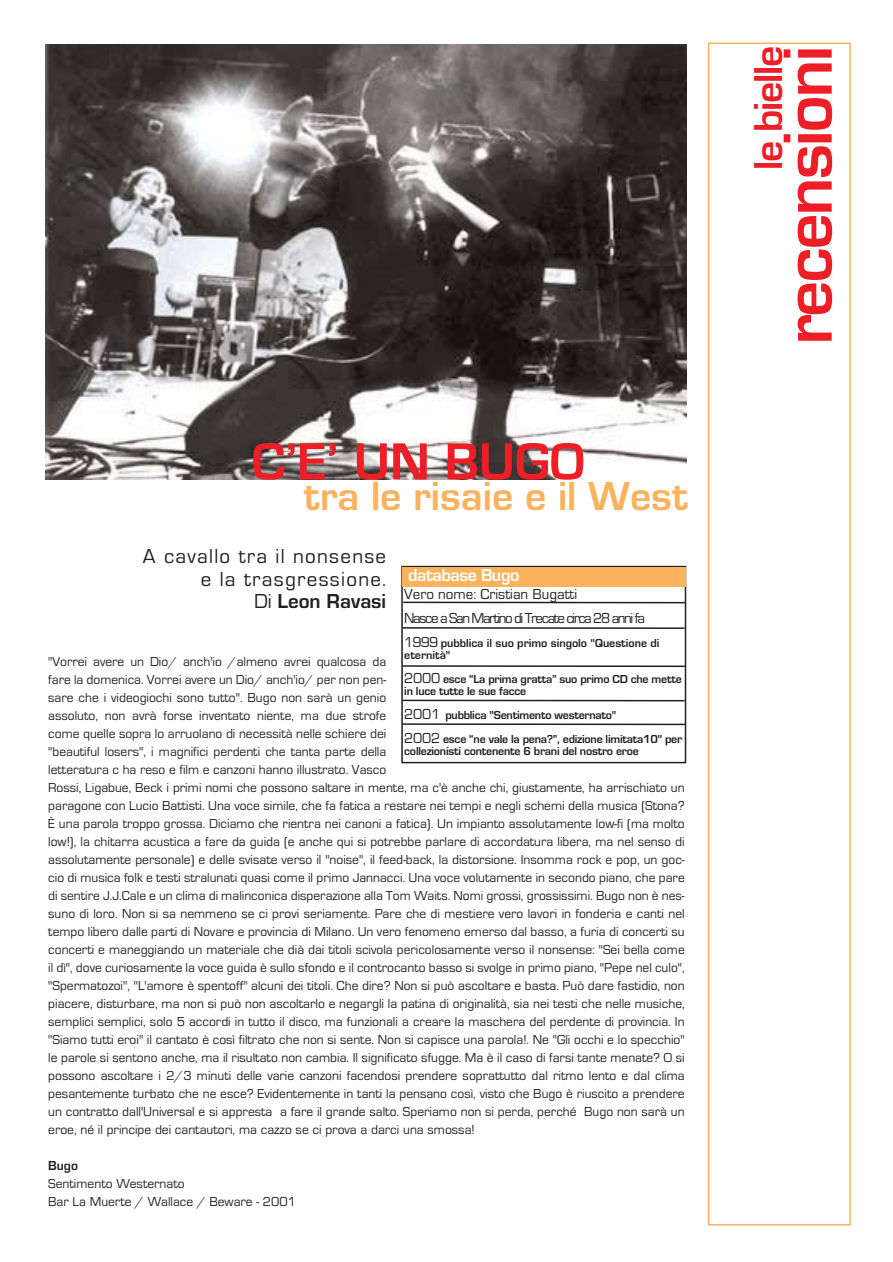
<style>
.page{position:relative;width:893px;height:1262px;background:#fff}
.page>*{position:absolute;margin:0;border:0;box-sizing:border-box;transform-origin:0 0}
.t1{font:72px "TTB19 O00";letter-spacing:-.03em;color:#ed1e25}
.t2{font:54px "TTB19 O00";color:#ed1e25}
.t3{font:42px "TTB19 O00";color:#fbb25d}
.t4{font:42px "TTB19 O00";letter-spacing:-.03em;color:#ed1e25}
.t5{font:21px/22.5px "TTB1 BO00";letter-spacing:.06em;color:#231f20;text-align:right}
.t6{font:21px "TTB19 O00";color:#231f20}
.t7{font:18px "TTB19 O00";letter-spacing:-.025em;color:#fff}
.t8{font:15px/24px "TTB1 BO00";letter-spacing:-.09em;color:#231f20}
.t9{font:13.5px/18px "TTB1 BO00";color:#231f20}
.t10{font:13.5px "TTB19 O00";color:#231f20}
.t11{font:12px/12px "TTB19 O00";letter-spacing:-.02em;color:#231f20}
.t12{font:12px/12px "TTB19 O00";color:#231f20}
.s1{font-family:"TTB1 BO00"}
.s2{font-family:"TTB1 BO00";font-size:15px}
</style>
<div class="page">
<div style="left:708px;top:43px;width:142px;height:1182px;border:2px solid #fbb25d"></div>
<img style="left:46px;top:44px;width:640px;height:436px">
<div style="left:401px;top:566px;width:285px;height:197px;border:2px solid #231f20"></div>
<div style="left:402px;top:567px;width:283px;height:20px;background:#fbb25d"></div>
<hr style="left:403px;top:665px;width:282px;height:2px;background:#231f20">
<hr style="left:403px;top:601px;width:282px;height:2px;background:#231f20">
<hr style="left:402px;top:627px;width:282px;height:2px;background:#231f20">
<hr style="left:402px;top:723px;width:284px;height:2px;background:#231f20">
<hr style="left:402px;top:699px;width:282px;height:2px;background:#231f20">
<h2 class="t2" style="left:252px;top:443px;width:334px">C’E’ UN BUGO</h2>
<h3 class="t3" style="left:304px;top:481px;width:385px">tra le risaie e il West</h3>
<h3 class="t5" style="left:143px;top:547px;width:245px">A cavallo tra il nonsense e la trasgressione.</h3>
<h3 class="t6" style="left:254px;top:594px;width:134px"><span class="s1">Di</span> Leon Ravasi</h3>
<h3 class="t7" style="left:408px;top:569px;width:113px">database Bugo</h3>
<p class="t8" style="left:404px;top:583px;width:242px">Vero nome: Cristian Bugatti<br>Nasce a San Martino di Trecate circa 28 anni fa</p>
<p class="t12" style="left:404px;top:638px;width:257px"><span class="s2">1999</span> pubblica il suo primo singolo "Questione di eternità"</p>
<p class="t11" style="left:404px;top:674px;width:279px"><span class="s2">2000</span> esce “La prima gratta” suo primo CD che mette in luce tutte le sue facce</p>
<p class="t11" style="left:404px;top:704px;width:279px;line-height:24px"><span class="s2">2001</span> pubblica "Sentimento westernato"<br><span class="s2">2002</span> esce “ne vale la pena?”, edizione limitata10" per</p>
<p class="t11" style="left:404px;top:746px;width:236px">collezionisti contenente 6 brani del nostro eroe</p>
<p class="t9" style="left:48px;top:654px;width:638px">"Vorrei avere un Dio/ anch'io /almeno avrei qualcosa da<br>fare la domenica. Vorrei avere un Dio/ anch'io/ per non pen-<br>sare che i videogiochi sono tutto". Bugo non sarà un genio<br>assoluto, non avrà forse inventato niente, ma due strofe<br>come quelle sopra lo arruolano di necessità nelle schiere dei<br>"beautiful losers", i magnifici perdenti che tanta parte della<br>letteratura c ha reso e film e canzoni hanno illustrato. Vasco<br>Rossi, Ligabue, Beck i primi nomi che possono saltare in mente, ma c'è anche chi, giustamente, ha arrischiato un paragone con Lucio Battisti. Una voce simile, che fa fatica a restare nei tempi e negli schemi della musica (Stona?<br>È una parola troppo grossa. Diciamo che rientra nei canoni a fatica). Un impianto assolutamente low-fi (ma molto low!), la chitarra acustica a fare da guida (e anche qui si potrebbe parlare di accordatura libera, ma nel senso di assolutamente personale) e delle svisate verso il "noise", il feed-back, la distorsione. Insomma rock e pop, un goc&shy;cio di musica folk e testi stralunati quasi come il primo Jannacci. Una voce volutamente in secondo piano, che pare di sentire J.J.Cale e un clima di malinconica disperazione alla Tom Waits. Nomi grossi, grossissimi. Bugo non è nes&shy;suno di loro. Non si sa nemmeno se ci provi seriamente. Pare che di mestiere vero lavori in fonderia e canti nel tempo libero dalle parti di Novare e provincia di Milano. Un vero fenomeno emerso dal basso, a furia di concerti su concerti e maneggiando un materiale che dià dai titoli scivola pericolosamente verso il nonsense: "Sei bella come il dì", dove curiosamente la voce guida è sullo sfondo e il controcanto basso si svolge in primo piano, "Pepe nel culo", "Spermatozoi", "L'amore è spentoff" alcuni dei titoli. Che dire? Non si può ascoltare e basta. Può dare fastidio, non piacere, disturbare, ma non si può non ascoltarlo e negargli la patina di originalità, sia nei testi che nelle musiche, semplici semplici, solo 5 accordi in tutto il disco, ma funzionali a creare la maschera del perdente di provincia. In "Siamo tutti eroi" il cantato è così filtrato che non si sente. Non si capisce una parola!. Ne "Gli occhi e lo specchio" le parole si sentono anche, ma il risultato non cambia. Il significato sfugge. Ma è il caso di farsi tante menate? O si possono ascoltare i 2/3 minuti delle varie canzoni facendosi prendere soprattutto dal ritmo lento e dal clima pesantemente turbato che ne esce? Evidentemente in tanti la pensano così, visto che Bugo è riuscito a prendere un contratto dall'Universal e si appresta a fare il grande salto. Speriamo non si perda, perché Bugo non sarà un eroe, né il principe dei cantautori, ma cazzo se ci prova a darci una smossa!</p>
<p class="t10" style="left:48px;top:1161px;width:31px">Bugo</p>
<p class="t9" style="left:48px;top:1176px;width:249px">Sentimento Westernato<br>Bar La Muerte / Wallace / Beware - 2001</p>
<h3 class="t4" style="left:754px;top:170px;width:126px;rotate:-90deg">le bielle</h3>
<h1 class="t1" style="left:783px;top:345px;width:301px;rotate:-90deg">recensioni</h1>
</div>
